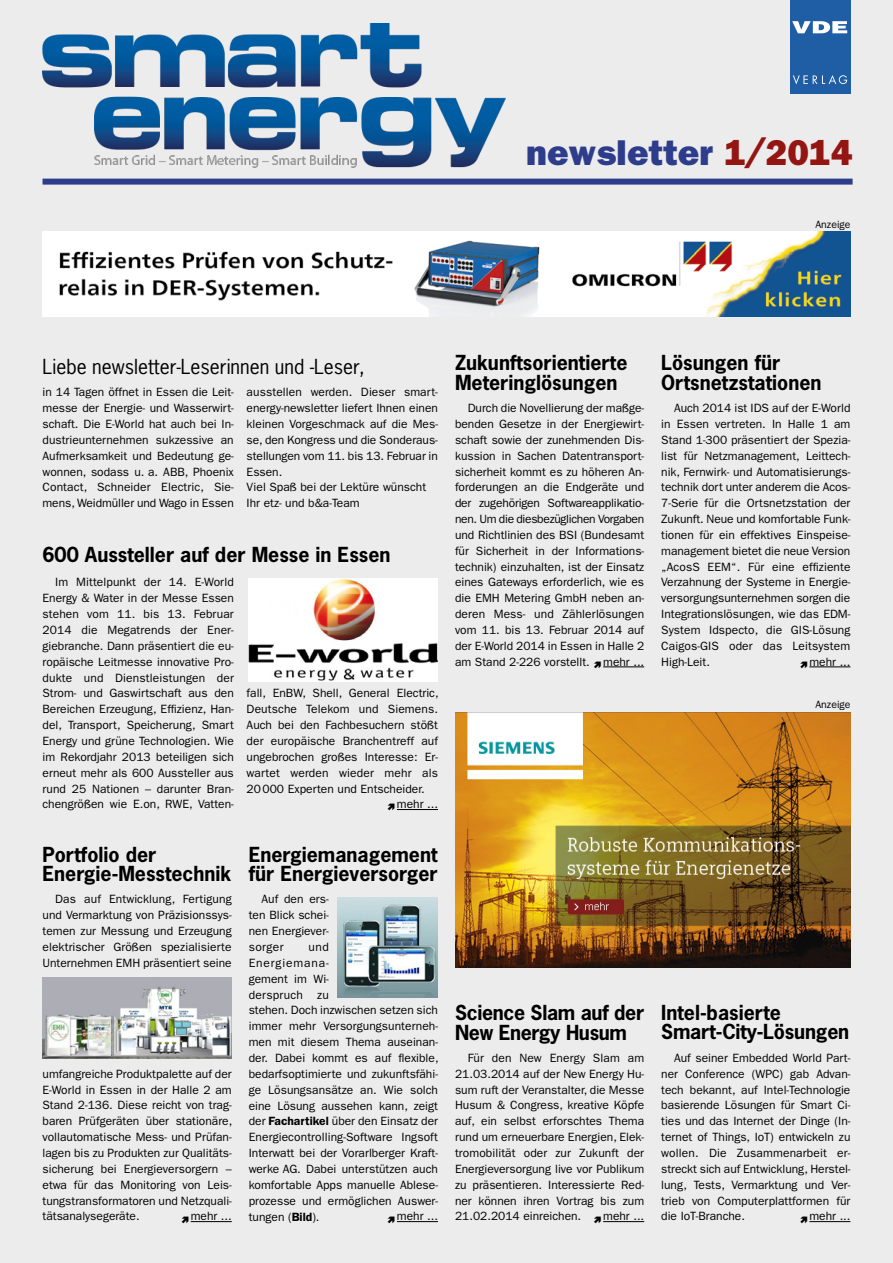
<style>
.page{position:relative;width:893px;height:1263px;background:#ececec}
.page>*{position:absolute;margin:0;border:0;box-sizing:border-box;transform-origin:0 0}
.t1{font:36px "ITC Franklin Gothic Std Hvy";letter-spacing:.005em;color:#2e3d8b}
.t2{font:700 19.5px/19.5px "News Gothic Std";color:#000}
.t3{font:19.5px "News Gothic Std";color:#000}
.t4{font:12px/15.9px "ITC Franklin Gothic Std";color:#000;text-align:justify}
.t5{font:10.5px "ITC Franklin Gothic Std";color:#000}
.s1{color:#941612}
.s2{font-weight:600}
</style>
<div class="page">
<div style="left:790px;top:0;width:60px;height:94px;background:#1f5da5"></div>
<svg style="left:792px;top:21px;width:55px;height:12px"></svg>
<svg style="left:793px;top:75px;width:54px;height:9px"></svg>
<div style="left:43px;top:179px;width:810px;height:6px;background:#2e3d8b"></div>
<img style="left:43px;top:23px;width:462px;height:145px">
<img style="left:43px;top:232px;width:807px;height:85px">
<img style="left:455px;top:712px;width:395px;height:255px">
<hr style="left:397px;top:809px;width:41px;height:1px;background:#000">
<img style="left:249px;top:579px;width:189px;height:102px">
<hr style="left:603px;top:666px;width:41px;height:1px;background:#000">
<hr style="left:809px;top:666px;width:41px;height:1px;background:#000">
<hr style="left:809px;top:1221px;width:41px;height:1px;background:#000">
<hr style="left:603px;top:1221px;width:41px;height:1px;background:#000">
<hr style="left:191px;top:1221px;width:41px;height:1px;background:#000">
<img style="left:43px;top:977px;width:188px;height:82px">
<hr style="left:397px;top:1221px;width:41px;height:1px;background:#000">
<img style="left:337px;top:898px;width:101px;height:99px">
<h1 class="t1" style="left:526px;top:132px;width:328px">newsletter <span class="s1">1/2014</span></h1>
<p class="t5" style="left:815px;top:218px;width:37px">Anzeige</p>
<h2 class="t3" style="left:43px;top:354px;width:324px">Liebe newsletter-Leserinnen und -Leser,</h2>
<p class="t4" style="left:43px;top:384px;width:193px">in 14 Tagen öffnet in Essen die Leit&shy;messe der Energie- und Wasserwirt&shy;schaft. Die E-World hat auch bei In&shy;dustrieunternehmen sukzessive an Aufmerksamkeit und Bedeutung ge&shy;wonnen, sodass u. a. ABB, Phoenix Contact, Schneider Electric, Sie&shy;mens, Weidmüller und Wago in Essen</p>
<p class="t4" style="left:247px;top:384px;width:193px;text-align:left">ausstellen werden. Dieser smart&shy;energy-newsletter liefert Ihnen einen kleinen Vorgeschmack auf die Mes&shy;se, den Kongress und die Sonderaus&shy;stellungen vom 11. bis 13. Februar in<br>Essen.<br>Viel Spaß bei der Lektüre wünscht<br>Ihr etz- und b&amp;a-Team</p>
<h2 class="t2" style="left:43px;top:545px;width:349px">600 Aussteller auf der Messe in Essen</h2>
<p class="t4" style="left:43px;top:574px;width:193px;text-indent:13px">Im Mittelpunkt der 14. E-World Energy &amp; Water in der Messe Essen stehen vom 11. bis 13. Februar 2014 die Megatrends der Ener&shy;giebranche. Dann präsentiert die eu&shy;ropäische Leitmesse innovative Pro&shy;dukte und Dienstleistungen der Strom- und Gaswirtschaft aus den Bereichen Erzeugung, Effizienz, Han&shy;del, Transport, Speicherung, Smart Energy und grüne Technologien. Wie im Rekordjahr 2013 beteiligen sich erneut mehr als 600 Aussteller aus rund 25 Nationen – darunter Bran&shy;chengrößen wie E.on, RWE, Vatten-</p>
<p class="t4" style="left:247px;top:685px;width:194px">fall, EnBW, Shell, General Electric,</p>
<p class="t4" style="left:247px;top:701px;width:193px">Deutsche Telekom und Siemens.</p>
<p class="t4" style="left:247px;top:717px;width:193px">Auch bei den Fachbesuchern stößt</p>
<p class="t4" style="left:247px;top:733px;width:193px">der europäische Branchentreff auf</p>
<p class="t4" style="left:247px;top:749px;width:193px">ungebrochen großes Interesse: Er-</p>
<p class="t4" style="left:247px;top:765px;width:193px">wartet werden wieder mehr als</p>
<p class="t4" style="left:247px;top:780px;width:180px">20000 Experten und Entscheider.</p>
<p class="t4" style="left:397px;top:796px;width:43px">mehr ...</p>
<h2 class="t2" style="left:43px;top:844px;width:190px">Portfolio der<br>Energie-Messtechnik</h2>
<p class="t4" style="left:43px;top:891px;width:191px;text-indent:13px">Das auf Entwicklung, Fertigung und Vermarktung von Präzisionssys&shy;temen zur Messung und Erzeugung elektrischer Größen spezialisierte Unternehmen EMH präsentiert seine</p>
<p class="t4" style="left:43px;top:1066px;width:191px">umfangreiche Produktpalette auf der E-World in Essen in der Halle 2 am Stand 2-136. Diese reicht von trag&shy;baren Prüfgeräten über stationäre, vollautomatische Mess- und Prüfan&shy;lagen bis zu Produkten zur Qualitäts&shy;sicherung bei Energieversorgern – etwa für das Monitoring von Leis&shy;tungstransformatoren und Netzquali&shy;tätsanalysegeräte.</p>
<p class="t4" style="left:191px;top:1208px;width:43px">mehr ...</p>
<h2 class="t2" style="left:249px;top:844px;width:190px">Energiemanagement für Energieversorger</h2>
<p class="t4" style="left:249px;top:891px;width:82px;text-indent:13px">Auf den ers&shy;ten Blick schei&shy;nen Energiever&shy;sorger</p>
<p class="t4" style="left:249px;top:939px;width:191px;text-align:left;text-indent:60px">und<br>Energiemana-<br>gement im Wi-<br>derspruch zu<br>stehen. Doch inzwischen setzen sich immer mehr Versorgungsunterneh&shy;men mit diesem Thema auseinan&shy;der. Dabei kommt es auf flexible, bedarfsoptimierte und zukunftsfähi&shy;ge Lösungsansätze an. Wie solch eine Lösung aussehen kann, zeigt der <span class="s2">Fachartikel</span> über den Einsatz der<br>Energiecontrolling-Software Ingsoft<br>Interwatt bei der Vorarlberger Kraft&shy;werke AG. Dabei unterstützen auch komfortable Apps manuelle Ablese&shy;prozesse und ermöglichen Auswer&shy;tungen (<span class="s2">Bild</span>).</p>
<p class="t4" style="left:397px;top:1208px;width:43px">mehr ...</p>
<h2 class="t2" style="left:455px;top:353px;width:174px">Zukunftsorientierte<br>Meteringlösungen</h2>
<p class="t4" style="left:455px;top:400px;width:191px;text-indent:13px">Durch die Novellierung der maßge&shy;benden Gesetze in der Energiewirt&shy;schaft sowie der zunehmenden Dis&shy;kussion in Sachen Datentransport&shy;sicherheit kommt es zu höheren An&shy;forderungen an die Endgeräte und der zugehörigen Softwareapplikatio&shy;nen. Um die diesbezüglichen Vorgaben und Richtlinien des BSI (Bundesamt für Sicherheit in der Informations&shy;technik) einzuhalten, ist der Einsatz eines Gateways erforderlich, wie es die EMH Metering GmbH neben an&shy;deren Mess- und Zählerlösungen vom 11. bis 13. Februar 2014 auf der E-World 2014 in Essen in Halle 2 am Stand 2-226 vorstellt. mehr ...</p>
<h2 class="t2" style="left:455px;top:1003px;width:191px">Science Slam auf der<br>New Energy Husum</h2>
<p class="t4" style="left:455px;top:1050px;width:191px;text-indent:13px">Für den New Energy Slam am 21.03.2014 auf der New Energy Hu&shy;sum ruft der Veranstalter, die Messe Husum &amp; Congress, kreative Köpfe auf, ein selbst erforschtes Thema rund um erneuerbare Energien, Elek&shy;tromobilität oder zur Zukunft der Energieversorgung live vor Publikum zu präsentieren. Interessierte Red&shy;ner können ihren Vortrag bis zum 21.02.2014 einreichen.</p>
<p class="t4" style="left:603px;top:1208px;width:43px">mehr ...</p>
<h2 class="t2" style="left:661px;top:353px;width:162px">Lösungen für<br>Ortsnetzstationen</h2>
<p class="t4" style="left:661px;top:400px;width:191px;text-indent:13px">Auch 2014 ist IDS auf der E-World in Essen vertreten. In Halle 1 am Stand 1-300 präsentiert der Spezia&shy;list für Netzmanagement, Leittech&shy;nik, Fernwirk- und Automatisierungs&shy;technik dort unter anderem die Acos-7-Serie für die Ortsnetzstation der Zukunft. Neue und komfortable Funk&shy;tionen für ein effektives Einspeise&shy;management bietet die neue Version „AcosS EEM“. Für eine effiziente Verzahnung der Systeme in Energie&shy;versorgungsunternehmen sorgen die Integrationslösungen, wie das EDM-System Idspecto, die GIS-Lösung Caigos-GIS oder das Leitsystem High-Leit.</p>
<p class="t4" style="left:809px;top:654px;width:43px">mehr ...</p>
<p class="t5" style="left:815px;top:698px;width:37px">Anzeige</p>
<h2 class="t2" style="left:661px;top:1002px;width:190px">Intel-basierte<br>Smart-City-Lösungen</h2>
<p class="t4" style="left:661px;top:1050px;width:191px;text-indent:13px">Auf seiner Embedded World Part&shy;ner Conference (WPC) gab Advan&shy;tech bekannt, auf Intel-Technologie basierende Lösungen für Smart Ci&shy;ties und das Internet der Dinge (In&shy;ternet of Things, IoT) entwickeln zu wollen. Die Zusammenarbeit er&shy;streckt sich auf Entwicklung, Herstel&shy;lung, Tests, Vermarktung und Ver&shy;trieb von Computerplattformen für die IoT-Branche.</p>
<p class="t4" style="left:809px;top:1208px;width:43px">mehr ...</p>
</div>
